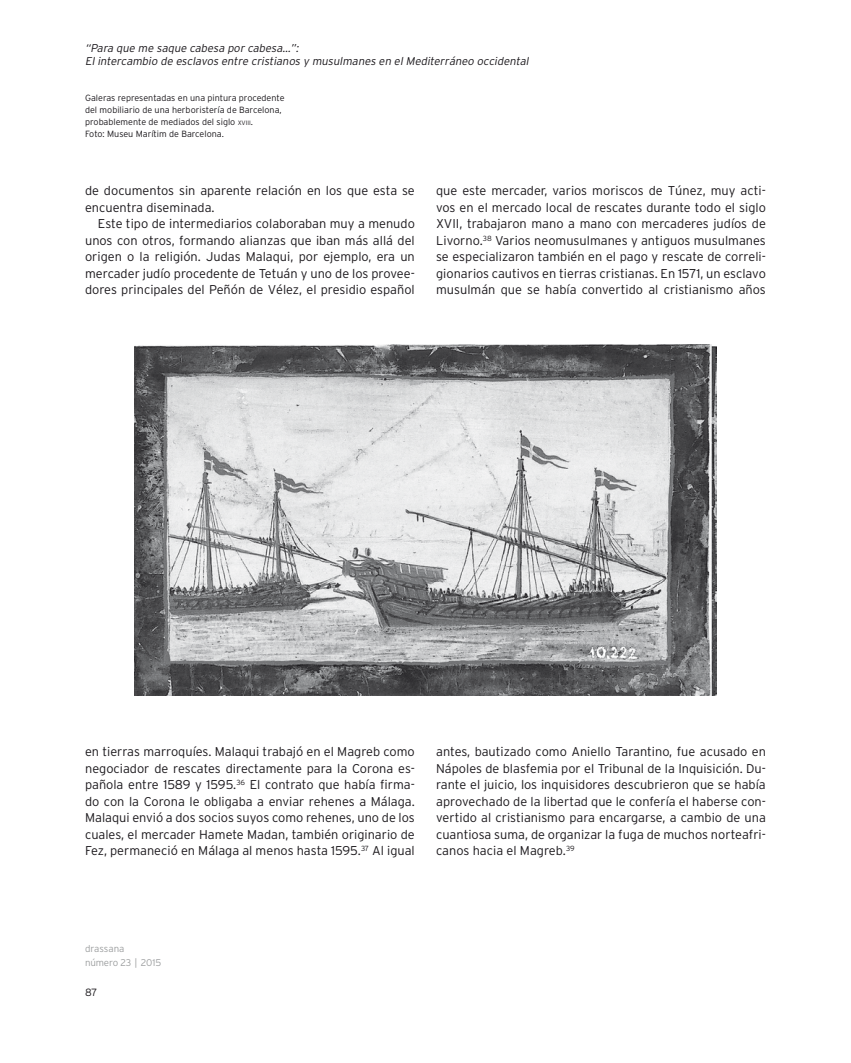
<style>
.page{position:relative;width:851px;height:1063px;background:#fff}
.page>*{position:absolute;margin:0;border:0;box-sizing:border-box;transform-origin:0 0}
.t1{font:300 12.75px/16.5px "Interstate";color:#1b181c;text-align:justify}
.t2{font:italic 300 11.25px/13.5px "Interstate";color:#1b181c}
.t3{font:300 10.5px "Interstate";color:#1b181c}
.t4{font:300 9.75px/13.5px "Interstate";letter-spacing:-.015em;color:#9d9fa0}
.t5{font:300 9px/12px "Interstate";color:#1b181c}
.s1{font-size:6.3px}
</style>
<div class="page">
<img style="left:135px;top:344px;width:581px;height:351px">
<p class="t2" style="left:85px;top:41px;width:447px">“Para que me saque cabesa por cabesa…”:<br>El intercambio de esclavos entre cristianos y musulmanes en el Mediterráneo occidental</p>
<p class="t5" style="left:85px;top:92px;width:201px">Galeras representadas en una pintura procedente del mobiliario de una herboristería de Barcelona, probablemente de mediados del siglo <span class="s1">xviii</span>.<br>Foto: Museu Marítim de Barcelona.</p>
<p class="t1" style="left:85px;top:182px;width:331px">de documentos sin aparente relación en los que esta se encuentra diseminada.</p>
<p class="t1" style="left:85px;top:215px;width:331px;text-indent:13px">Este tipo de intermediarios colaboraban muy a menudo unos con otros, formando alianzas que iban más allá del origen o la religión. Judas Malaqui, por ejemplo, era un mercader judío procedente de Tetuán y uno de los provee&shy;dores principales del Peñón de Vélez, el presidio español</p>
<p class="t1" style="left:436px;top:182px;width:331px">que este mercader, varios moriscos de Túnez, muy acti&shy;vos en el mercado local de rescates durante todo el siglo XVII, trabajaron mano a mano con mercaderes judíos de Livorno.<sup>38</sup> Varios neomusulmanes y antiguos musulmanes se especializaron también en el pago y rescate de correli&shy;gionarios cautivos en tierras cristianas. En 1571, un esclavo musulmán que se había convertido al cristianismo años</p>
<p class="t1" style="left:85px;top:743px;width:331px">en tierras marroquíes. Malaqui trabajó en el Magreb como negociador de rescates directamente para la Corona es&shy;pañola entre 1589 y 1595.<sup>36</sup> El contrato que había firma&shy;do con la Corona le obligaba a enviar rehenes a Málaga.<br>Malaqui envió a dos socios suyos como rehenes, uno de los cuales, el mercader Hamete Madan, también originario de Fez, permaneció en Málaga al menos hasta 1595.<sup>37</sup> Al igual</p>
<p class="t1" style="left:436px;top:743px;width:331px">antes, bautizado como Aniello Tarantino, fue acusado en Nápoles de blasfemia por el Tribunal de la Inquisición. Du&shy;rante el juicio, los inquisidores descubrieron que se había aprovechado de la libertad que le confería el haberse con&shy;vertido al cristianismo para encargarse, a cambio de una cuantiosa suma, de organizar la fuga de muchos norteafri&shy;canos hacia el Magreb.<sup>39</sup></p>
<p class="t4" style="left:85px;top:942px;width:78px">drassana<br>número 23 | 2015</p>
<p class="t3" style="left:85px;top:986px;width:14px">87</p>
</div>
